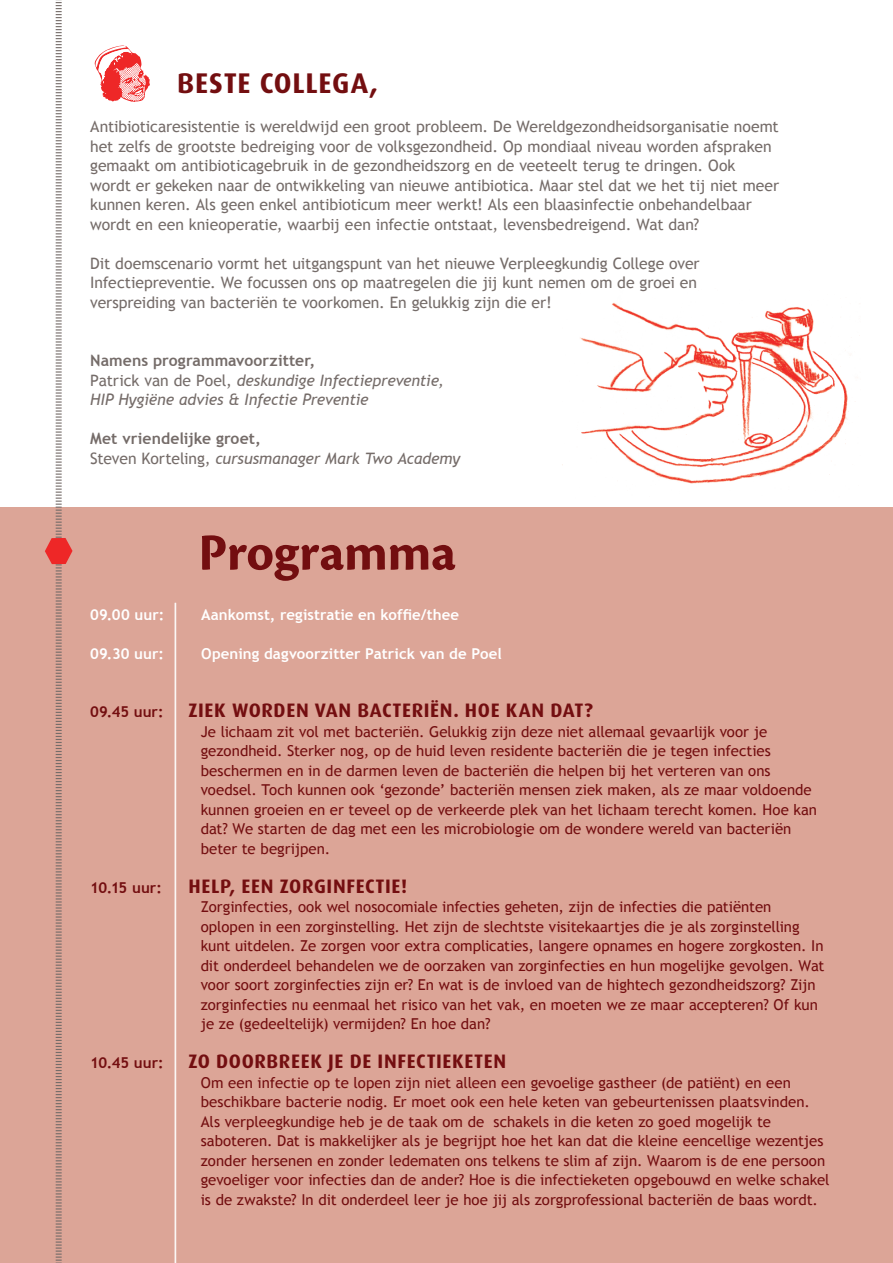
<style>
.page{position:relative;width:893px;height:1263px;background:#fff}
.page>*{position:absolute;margin:0;border:0;box-sizing:border-box;transform-origin:0 0}
.t1{font:700 54px "Cronos Pro";letter-spacing:-.005em;color:#730e10}
.t2{font:700 28.5px "Dax OT";letter-spacing:.025em;color:#730e10}
.t3{font:700 19.5px "Dax OT";letter-spacing:.035em;color:#730e10}
.t4{font:15.75px/19.5px "Trebuchet MS";letter-spacing:-.005em;color:#756c69}
.t5{font:italic 15.75px "Trebuchet MS";letter-spacing:-.01em;color:#756c69}
.t6{font:700 15.75px "Trebuchet MS";letter-spacing:.005em;color:#756c69}
.t7{font:15px/19.5px "Trebuchet MS";color:#730e10}
.t8{font:700 15px "Trebuchet MS";letter-spacing:.005em;color:#fff}
.t9{font:700 15px "Trebuchet MS";letter-spacing:.005em;color:#730e10}
.s1{font-style:normal}
</style>
<div class="page">
<img style="left:562px;top:302px;width:287px;height:182px">
<hr style="left:892px;top:0;width:1px;height:1263px;background:#dca597">
<div style="left:0;top:507px;width:893px;height:756px;background:#dca597"></div>
<svg style="left:94px;top:45px;width:56px;height:57px"></svg>
<svg style="left:45px;top:0;width:28px;height:1263px"></svg>
<hr style="left:175px;top:603px;width:1px;height:660px;background:#fff">
<p class="t2" style="left:177px;top:56px;width:202px">BESTE COLLEGA,</p>
<p class="t4" style="left:90px;top:117px;width:691px">Antibioticaresistentie is wereldwijd een groot probleem. De Wereldgezondheidsorganisatie noemt het zelfs de grootste bedreiging voor de volksgezondheid. Op mondiaal niveau worden afspraken gemaakt om antibioticagebruik in de gezondheidszorg en de veeteelt terug te dringen. Ook wordt er gekeken naar de ontwikkeling van nieuwe antibiotica. Maar stel dat we het tij niet meer kunnen keren. Als geen enkel antibioticum meer werkt! Als een blaasinfectie onbehandelbaar wordt en een knieoperatie, waarbij een infectie ontstaat, levensbedreigend. Wat dan?</p>
<p class="t4" style="left:90px;top:253px;width:611px">Dit doemscenario vormt het uitgangspunt van het nieuwe Verpleegkundig College over<br>Infectiepreventie. We focussen ons op maatregelen die jij kunt nemen om de groei en verspreiding van bacteriën te voorkomen. En gelukkig zijn die er!</p>
<p class="t6" style="left:90px;top:351px;width:227px">Namens programmavoorzitter,</p>
<p class="t5" style="left:90px;top:371px;width:355px"><span class="s1">Patrick van de Poel,</span> deskundige Infectiepreventie,</p>
<p class="t5" style="left:90px;top:390px;width:280px">HIP Hygiëne advies &amp; Infectie Preventie</p>
<p class="t6" style="left:90px;top:429px;width:172px">Met vriendelijke groet,</p>
<p class="t5" style="left:90px;top:449px;width:372px"><span class="s1">Steven Korteling,</span> cursusmanager Mark Two Academy</p>
<p class="t1" style="left:198px;top:522px;width:259px">Programma</p>
<p class="t8" style="left:90px;top:605px;width:76px">09.00 uur:</p>
<p class="t8" style="left:201px;top:605px;width:259px">Aankomst, registratie en koffie/thee</p>
<p class="t8" style="left:90px;top:644px;width:75px">09.30 uur:</p>
<p class="t8" style="left:201px;top:644px;width:302px">Opening dagvoorzitter Patrick van de Poel</p>
<p class="t9" style="left:90px;top:702px;width:75px">09.45 uur:</p>
<p class="t3" style="left:188px;top:692px;width:406px">ZIEK WORDEN VAN BACTERIËN. HOE KAN DAT?</p>
<p class="t7" style="left:201px;top:722px;width:618px">Je lichaam zit vol met bacteriën. Gelukkig zijn deze niet allemaal gevaarlijk voor je gezondheid. Sterker nog, op de huid leven residente bacteriën die je tegen infecties beschermen en in de darmen leven de bacteriën die helpen bij het verteren van ons voedsel. Toch kunnen ook ‘gezonde’ bacteriën mensen ziek maken, als ze maar voldoende kunnen groeien en er teveel op de verkeerde plek van het lichaam terecht komen. Hoe kan dat? We starten de dag met een les microbiologie om de wondere wereld van bacteriën beter te begrijpen.</p>
<p class="t9" style="left:90px;top:878px;width:73px">10.15 uur:</p>
<p class="t3" style="left:188px;top:867px;width:220px">HELP, EEN ZORGINFECTIE!</p>
<p class="t7" style="left:201px;top:897px;width:625px">Zorginfecties, ook wel nosocomiale infecties geheten, zijn de infecties die patiënten oplopen in een zorginstelling. Het zijn de slechtste visitekaartjes die je als zorginstelling kunt uitdelen. Ze zorgen voor extra complicaties, langere opnames en hogere zorgkosten. In dit onderdeel behandelen we de oorzaken van zorginfecties en hun mogelijke gevolgen. Wat voor soort zorginfecties zijn er? En wat is de invloed van de hightech gezondheidszorg? Zijn zorginfecties nu eenmaal het risico van het vak, en moeten we ze maar accepteren? Of kun je ze (gedeeltelijk) vermijden? En hoe dan?</p>
<p class="t9" style="left:90px;top:1053px;width:75px">10.45 uur:</p>
<p class="t3" style="left:188px;top:1043px;width:319px">ZO DOORBREEK JE DE INFECTIEKETEN</p>
<p class="t7" style="left:201px;top:1073px;width:630px">Om een infectie op te lopen zijn niet alleen een gevoelige gastheer (de patiënt) en een beschikbare bacterie nodig. Er moet ook een hele keten van gebeurtenissen plaatsvinden.<br>Als verpleegkundige heb je de taak om de schakels in die keten zo goed mogelijk te saboteren. Dat is makkelijker als je begrijpt hoe het kan dat die kleine eencellige wezentjes zonder hersenen en zonder ledematen ons telkens te slim af zijn. Waarom is de ene persoon gevoeliger voor infecties dan de ander? Hoe is die infectieketen opgebouwd en welke schakel is de zwakste? In dit onderdeel leer je hoe jij als zorgprofessional bacteriën de baas wordt.</p>
</div>
